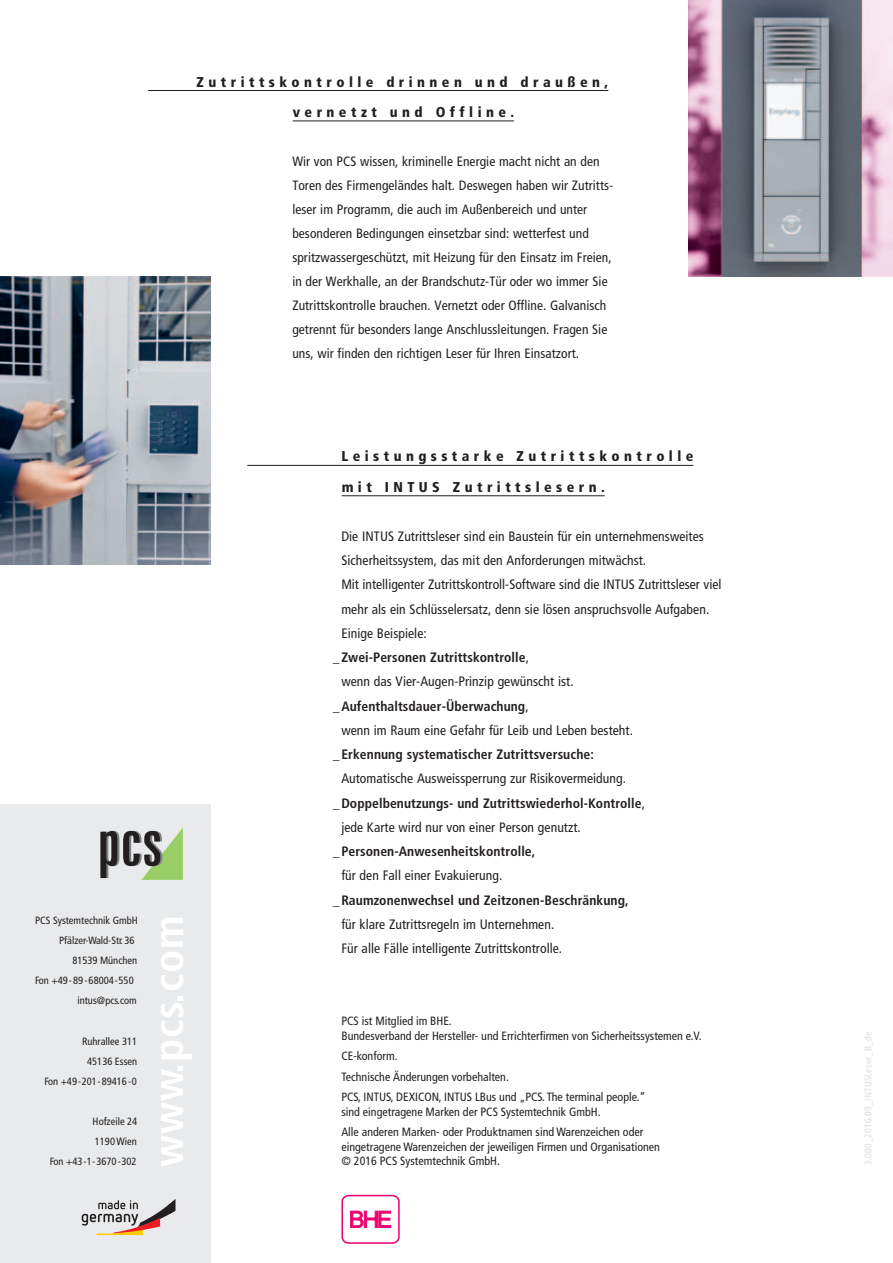
<style>
.page{position:relative;width:893px;height:1263px;background:#fff}
.page>*{position:absolute;margin:0;border:0;box-sizing:border-box;transform-origin:0 0}
.t1{font:700 condensed 42.45px "Frutiger";letter-spacing:.02em;color:#fff}
.t2{font:900 condensed 14.25px "Frutiger";letter-spacing:.31em;color:#231f20}
.t3{font:condensed 13.65px/24.3px "Frutiger";letter-spacing:.005em;color:#231f20}
.t4{font:700 condensed 13.65px "Frutiger";letter-spacing:.005em;color:#231f20}
.t5{font:condensed 13.5px/24px "Frutiger";letter-spacing:.005em;color:#231f20}
.t6{font:condensed 12px/20.5px "Frutiger";color:#231f20}
.t7{font:condensed 10.5px/20.1px "Frutiger";color:#231f20;text-align:right}
.t8{font:condensed 9.75px "Frutiger";letter-spacing:.025em;color:#dcdddf}
.s1{font-family:"Frutiger LT"}
.s2{font-weight:400}
</style>
<div class="page">
<img style="left:689px;top:0;width:204px;height:276px">
<hr style="left:293px;top:121px;width:221px;height:1px;background:#231f20">
<hr style="left:148px;top:90px;width:460px;height:1px;background:#231f20">
<div style="left:0;top:804px;width:210px;height:459px;background:#e9eaeb"></div>
<svg style="left:100px;top:828px;width:83px;height:52px"></svg>
<svg style="left:82px;top:1199px;width:94px;height:36px"></svg>
<div style="left:341px;top:1195px;width:59px;height:49px;border:2px solid #ed0372;border-radius:6px"></div>
<svg style="left:350px;top:1210px;width:41px;height:18px"></svg>
<hr style="left:342px;top:495px;width:263px;height:1px;background:#231f20">
<hr style="left:247px;top:465px;width:446px;height:1px;background:#231f20">
<img style="left:0;top:276px;width:210px;height:288px">
<p class="t2" style="left:197px;top:73px;width:413px">Zutrittskontrolle drinnen und draußen,</p>
<p class="t2" style="left:293px;top:103px;width:223px">vernetzt und Offline.</p>
<p class="t5" style="left:292px;top:149px;width:322px">Wir von PCS wissen, kriminelle Energie macht nicht an den Toren des Firmengeländes halt. Deswegen haben wir Zutritts&shy;leser im Programm, die auch im Außenbereich und unter besonderen Bedingungen einsetzbar sind: wetterfest und spritzwassergeschützt, mit Heizung für den Einsatz im Freien, in der Werkhalle, an der Brandschutz-Tür oder wo immer Sie Zutrittskontrolle brauchen. Vernetzt oder Offline. Galvanisch getrennt für besonders lange Anschlussleitungen. Fragen Sie uns, wir finden den richtigen Leser für Ihren Einsatzort.</p>
<p class="t7" style="left:35px;top:910px;width:104px">PCS Systemtechnik GmbH</p>
<p class="t7" style="left:59px;top:930px;width:77px">Pfälzer-Wald-Str. 36</p>
<p class="t7" style="left:72px;top:951px;width:66px">81539 München</p>
<p class="t7" style="left:35px;top:971px;width:100px">Fon +49-89-68004-550</p>
<p class="t7" style="left:77px;top:991px;width:61px">intus@pcs.com</p>
<p class="t7" style="left:44px;top:1031px;width:94px">Ruhrallee 311<br>45136 Essen<br>Fon +49-201-89416-0</p>
<p class="t7" style="left:50px;top:1111px;width:89px">Hofzeile 24<br>1190 Wien<br>Fon +43-1-3670-302</p>
<h1 class="t1" style="left:143px;top:1166px;width:253px;rotate:-90deg">www.pcs.com</h1>
<p class="t2" style="left:341px;top:448px;width:353px">Leistungsstarke Zutrittskontrolle</p>
<p class="t2" style="left:342px;top:478px;width:265px">mit INTUS Zutrittslesern.</p>
<p class="t3" style="left:341px;top:524px;width:364px">Die INTUS Zutrittsleser sind ein Baustein für ein unternehmensweites</p>
<p class="t3" style="left:341px;top:548px;width:306px">Sicherheitssystem, das mit den Anforderungen mitwächst.</p>
<p class="t3" style="left:341px;top:573px;width:382px">Mit intelligenter Zutrittskontroll-Software sind die INTUS Zutrittsleser viel</p>
<p class="t3" style="left:341px;top:597px;width:369px">mehr als ein Schlüsselersatz, denn sie lösen anspruchsvolle Aufgaben.</p>
<p class="t3" style="left:341px;top:621px;width:87px">Einige Beispiele:</p>
<p class="t4" style="left:333px;top:649px;width:198px">_ Zwei-Per<span class="s1">so</span>nen Zutrittskontrolle<span class="s2">,</span></p>
<p class="t3" style="left:341px;top:670px;width:234px">wenn das Vier-Augen-Prinzip gewünscht ist.</p>
<p class="t4" style="left:333px;top:698px;width:197px">_Aufenthaltsdauer-Überwachung<span class="s2">,</span></p>
<p class="t3" style="left:341px;top:718px;width:293px">wenn im Raum eine Gefahr für Leib und Leben besteht.</p>
<p class="t4" style="left:333px;top:746px;width:263px">_ Erkennung systematischer Zutrittsversuche:</p>
<p class="t3" style="left:341px;top:767px;width:286px">Automatische Ausweissperrung zur Risikovermeidung.</p>
<p class="t4" style="left:333px;top:795px;width:314px">_Doppelbenutzungs- und Zutrittswiederhol-Kontrolle<span class="s2">,</span></p>
<p class="t3" style="left:341px;top:815px;width:241px">jede Karte wird nur von einer Person genutzt.</p>
<p class="t4" style="left:333px;top:843px;width:204px">_ Personen-Anwesenheitskontrolle,</p>
<p class="t3" style="left:341px;top:863px;width:163px">für den Fall einer Evakuierung.</p>
<p class="t4" style="left:333px;top:892px;width:297px">_Raumzonenwechsel und Zeitzonen-Beschränkung,</p>
<p class="t3" style="left:341px;top:912px;width:222px">für klare Zutrittsregeln im Unternehmen.<br>Für alle Fälle intelligente Zutrittskontrolle.</p>
<p class="t6" style="left:341px;top:1014px;width:362px;line-height:14.4px">PCS ist Mitglied im BHE.<br>Bundesverband der Hersteller- und Errichterfirmen von Sicherheitssystemen e.V.</p>
<p class="t6" style="left:341px;top:1046px;width:306px">CE-konform.<br>Technische Änderungen vorbehalten.<br>PCS, INTUS, DEXICON, INTUS LBus und „PCS. The terminal people.“</p>
<p class="t6" style="left:341px;top:1101px;width:303px">sind eingetragene Marken der PCS Systemtechnik GmbH.<br>Alle anderen Marken- oder Produktnamen sind Warenzeichen oder</p>
<p class="t6" style="left:341px;top:1139px;width:320px;line-height:14.4px">eingetragene Warenzeichen der jeweiligen Firmen und Organisationen © 2016 PCS Systemtechnik GmbH.</p>
<p class="t8" style="left:862px;top:1165px;width:135px;rotate:-90deg">3.000_2016.09_INTUSLeser_B_de</p>
</div>
